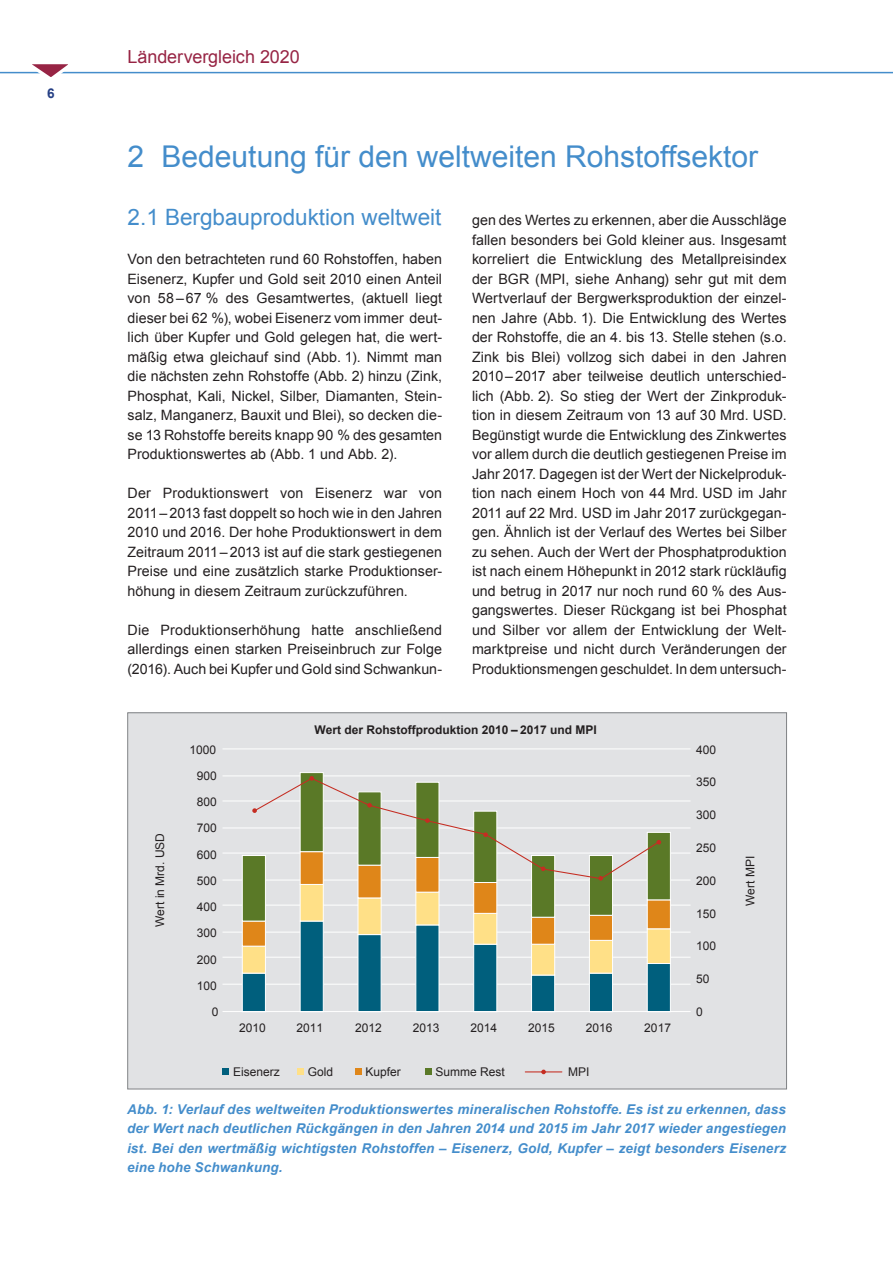
<style>
.page{position:relative;width:893px;height:1263px;background:#fff}
.page>*{position:absolute;margin:0;border:0;box-sizing:border-box;transform-origin:0 0}
.t1{font:30px "Arial";color:#448dcb}
.t2{font:22.5px "Arial";color:#448dcb}
.t3{font:18px "Arial";letter-spacing:-.005em;color:#972444}
.Fließtext{font:14.25px/19.5px "Arial";letter-spacing:.005em;color:#231f20;text-align:justify}
.Bildbeschriftung{font:italic 700 13.5px/19.5px "Arial";letter-spacing:.01em;color:#448dcb;text-align:justify}
.t4{font:700 13.5px "Arial";color:#264085}
.t5{font:12px "Arial";color:#231f20}
.t6{font:700 12px "Arial";color:#231f20}
</style>
<div class="page">
<hr style="left:0;top:72px;width:893px;height:1px;background:#448dcb">
<svg style="left:16px;top:64px;width:62px;height:13px"></svg>
<div style="left:128px;top:713px;width:658px;height:376px;background:#e1e2e4"></div>
<hr style="left:222px;top:775px;width:468px;height:1px;background:#fff">
<hr style="left:222px;top:801px;width:468px;height:1px;background:#fff">
<hr style="left:222px;top:828px;width:468px;height:1px;background:#fff">
<hr style="left:222px;top:853px;width:468px;height:1px;background:#fff">
<hr style="left:222px;top:880px;width:468px;height:1px;background:#fff">
<hr style="left:222px;top:905px;width:468px;height:1px;background:#fff">
<hr style="left:222px;top:932px;width:468px;height:1px;background:#fff">
<hr style="left:222px;top:957px;width:468px;height:1px;background:#fff">
<hr style="left:222px;top:984px;width:468px;height:1px;background:#fff">
<hr style="left:222px;top:748px;width:468px;height:1px;background:#fff">
<svg style="left:242px;top:772px;width:429px;height:4px"></svg>
<svg style="left:242px;top:776px;width:429px;height:235px"></svg>
<hr style="left:525px;top:1071px;width:37px;height:1px;background:#c52d22">
<svg style="left:541px;top:1069px;width:5px;height:5px"></svg>
<div style="left:222px;top:1068px;width:7px;height:7px;background:#005f7d"></div>
<div style="left:297px;top:1068px;width:7px;height:7px;background:#ffe087"></div>
<div style="left:355px;top:1068px;width:7px;height:7px;background:#df8619"></div>
<div style="left:425px;top:1068px;width:7px;height:7px;background:#5a7927"></div>
<hr style="left:223px;top:1011px;width:467px;height:1px;background:#fff">
<p class="t4" style="left:47px;top:84px;width:9px">6</p>
<p class="t3" style="left:128px;top:45px;width:174px">Ländervergleich 2020</p>
<p class="t1" style="left:128px;top:136px;width:632px">2 Bedeutung für den weltweiten Rohstoffsektor</p>
<p class="t2" style="left:128px;top:202px;width:315px">2.1 Bergbauproduktion weltweit</p>
<p class="Fließtext" style="left:128px;top:249px;width:316px">Von den betrachteten rund 60 Rohstoffen, haben Eisenerz, Kupfer und Gold seit 2010 einen Anteil von 58 –67 % des Gesamtwertes, (aktuell liegt dieser bei 62 %), wobei Eisenerz vom immer deut&shy;lich über Kupfer und Gold gelegen hat, die wert&shy;mäßig etwa gleichauf sind (Abb. 1). Nimmt man die nächsten zehn Rohstoffe (Abb. 2) hinzu (Zink, Phosphat, Kali, Nickel, Silber, Diamanten, Stein&shy;salz, Manganerz, Bauxit und Blei), so decken die&shy;se 13 Rohstoffe bereits knapp 90 % des gesamten Produktionswertes ab (Abb. 1 und Abb. 2).</p>
<p class="Fließtext" style="left:128px;top:483px;width:316px">Der Produktionswert von Eisenerz war von 2011–2013 fast doppelt so hoch wie in den Jahren 2010 und 2016. Der hohe Produktionswert in dem Zeitraum 2011–2013 ist auf die stark gestiegenen Preise und eine zusätzlich starke Produktionser&shy;höhung in diesem Zeitraum zurückzuführen.</p>
<p class="Fließtext" style="left:128px;top:620px;width:316px">Die Produktionserhöhung hatte anschließend allerdings einen starken Preiseinbruch zur Folge (2016). Auch bei Kupfer und Gold sind Schwankun-</p>
<p class="Fließtext" style="left:472px;top:210px;width:316px">gen des Wertes zu erkennen, aber die Ausschläge fallen besonders bei Gold kleiner aus. Insgesamt korreliert die Entwicklung des Metallpreisindex der BGR (MPI, siehe Anhang) sehr gut mit dem Wertverlauf der Bergwerksproduktion der einzel&shy;nen Jahre (Abb. 1). Die Entwicklung des Wertes der Rohstoffe, die an 4. bis 13. Stelle stehen (s.o.<br>Zink bis Blei) vollzog sich dabei in den Jahren 2010–2017 aber teilweise deutlich unterschied&shy;lich (Abb. 2). So stieg der Wert der Zinkproduk&shy;tion in diesem Zeitraum von 13 auf 30 Mrd. USD.<br>Begünstigt wurde die Entwicklung des Zinkwertes vor allem durch die deutlich gestiegenen Preise im Jahr 2017. Dagegen ist der Wert der Nickelproduk&shy;tion nach einem Hoch von 44 Mrd. USD im Jahr 2011 auf 22 Mrd. USD im Jahr 2017 zurückgegan&shy;gen. Ähnlich ist der Verlauf des Wertes bei Silber zu sehen. Auch der Wert der Phosphatproduktion ist nach einem Höhepunkt in 2012 stark rückläufig und betrug in 2017 nur noch rund 60 % des Aus&shy;gangswertes. Dieser Rückgang ist bei Phosphat und Silber vor allem der Entwicklung der Welt&shy;marktpreise und nicht durch Veränderungen der Produktionsmengen geschuldet. In dem untersuch-</p>
<p class="t5" style="left:152px;top:927px;width:96px;rotate:-90deg">Wert in Mrd. USD</p>
<p class="t5" style="left:190px;top:742px;width:28px">1000</p>
<p class="t5" style="left:197px;top:768px;width:22px">900</p>
<p class="t5" style="left:197px;top:794px;width:22px">800</p>
<p class="t5" style="left:197px;top:820px;width:22px">700</p>
<p class="t5" style="left:197px;top:846px;width:22px">600</p>
<p class="t5" style="left:197px;top:873px;width:22px">500</p>
<p class="t5" style="left:197px;top:899px;width:22px">400</p>
<p class="t5" style="left:197px;top:925px;width:22px">300</p>
<p class="t5" style="left:197px;top:951px;width:22px">200</p>
<p class="t5" style="left:197px;top:978px;width:22px">100</p>
<p class="t5" style="left:212px;top:1004px;width:8px">0</p>
<p class="t6" style="left:315px;top:721px;width:284px">Wert der Rohstoffproduktion 2010 – 2017 und MPI</p>
<p class="t5" style="left:239px;top:1020px;width:28px">2010</p>
<p class="t5" style="left:297px;top:1020px;width:28px">2011</p>
<p class="t5" style="left:355px;top:1020px;width:28px">2012</p>
<p class="t5" style="left:413px;top:1020px;width:28px">2013</p>
<p class="t5" style="left:470px;top:1020px;width:28px">2014</p>
<p class="t5" style="left:528px;top:1020px;width:28px">2015</p>
<p class="t5" style="left:586px;top:1020px;width:28px">2016</p>
<p class="t5" style="left:644px;top:1020px;width:28px">2017</p>
<p class="t5" style="left:233px;top:1064px;width:48px">Eisenerz</p>
<p class="t5" style="left:308px;top:1064px;width:27px">Gold</p>
<p class="t5" style="left:365px;top:1064px;width:37px">Kupfer</p>
<p class="t5" style="left:436px;top:1064px;width:71px">Summe Rest</p>
<p class="t5" style="left:568px;top:1064px;width:23px">MPI</p>
<p class="t5" style="left:696px;top:742px;width:22px">400</p>
<p class="t5" style="left:696px;top:774px;width:22px">350</p>
<p class="t5" style="left:696px;top:807px;width:22px">300</p>
<p class="t5" style="left:696px;top:840px;width:22px">250</p>
<p class="t5" style="left:696px;top:873px;width:22px">200</p>
<p class="t5" style="left:696px;top:905px;width:22px">150</p>
<p class="t5" style="left:696px;top:938px;width:22px">100</p>
<p class="t5" style="left:696px;top:971px;width:15px">50</p>
<p class="t5" style="left:696px;top:1004px;width:8px">0</p>
<p class="t5" style="left:742px;top:906px;width:52px;rotate:-90deg">Wert MPI</p>
<p class="Bildbeschriftung" style="left:127px;top:1099px;width:661px">Abb. 1: Verlauf des weltweiten Produktionswertes mineralischen Rohstoffe. Es ist zu erkennen, dass der Wert nach deutlichen Rückgängen in den Jahren 2014 und 2015 im Jahr 2017 wieder angestiegen ist. Bei den wertmäßig wichtigsten Rohstoffen – Eisenerz, Gold, Kupfer – zeigt besonders Eisenerz eine hohe Schwankung.</p>
</div>
